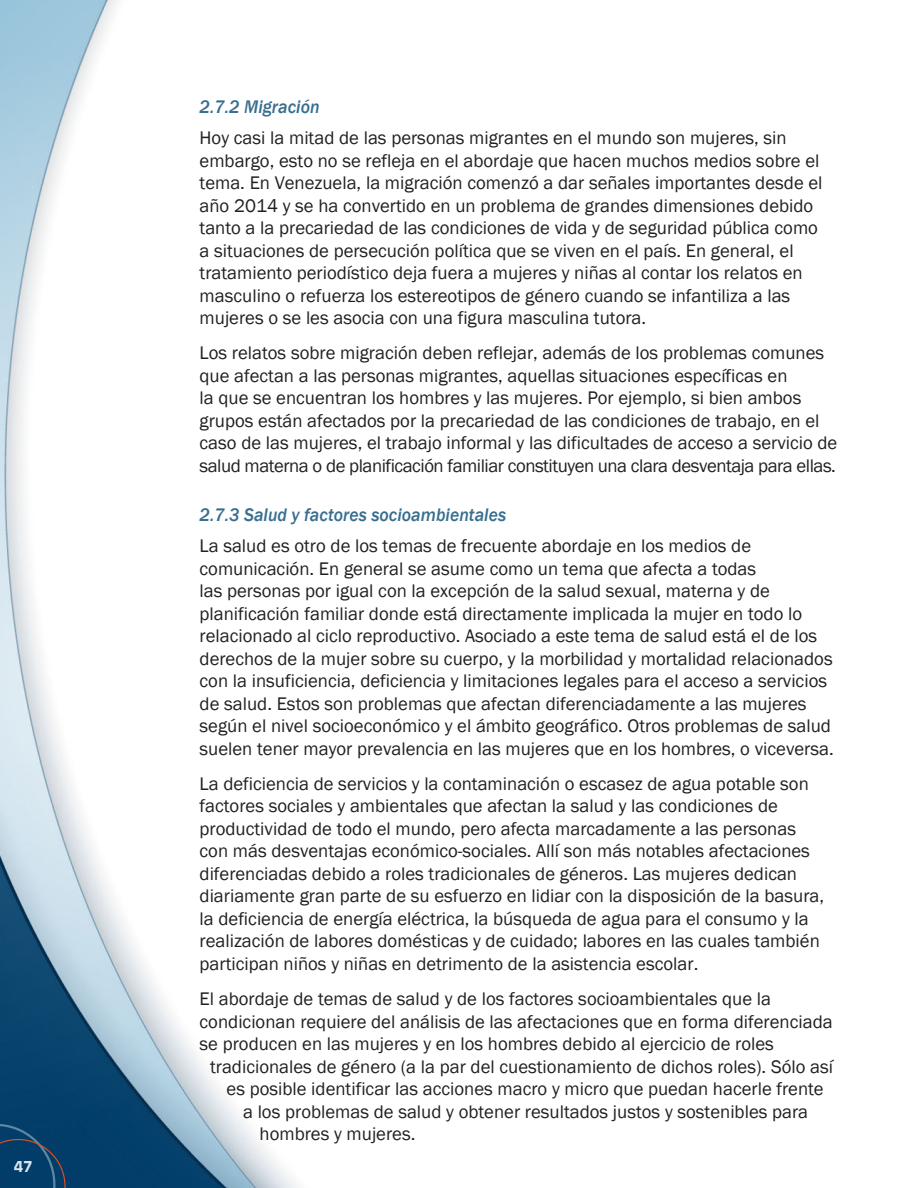
<style>
.page{position:relative;width:918px;height:1188px;background:#fff}
.page>*{position:absolute;margin:0;border:0;box-sizing:border-box;transform-origin:0 0}
.t1{font:18.75px/22.5px "Franklin Gothic";color:#231f20}
.t2{font:italic 500 18.75px "Franklin Gothic";color:#386e8f;scale:.95 1}
.t3{font:500 16.5px "Antique Oli T";color:#dbe4ea}
</style>
<div class="page">
<img style="left:0;top:0;width:298px;height:1188px">
<svg style="left:0;top:1116px;width:66px;height:72px;background:#0b4069"></svg>
<p class="t3" style="left:14px;top:1157px;width:20px">47</p>
<p class="t2" style="left:200px;top:95px;width:128px">2.7.2 Migración</p>
<p class="t1" style="left:200px;top:127px;width:624px">Hoy casi la mitad de las personas migrantes en el mundo son mujeres, sin embargo, esto no se refleja en el abordaje que hacen muchos medios sobre el tema. En Venezuela, la migración comenzó a dar señales importantes desde el año 2014 y se ha convertido en un problema de grandes dimensiones debido tanto a la precariedad de las condiciones de vida y de seguridad pública como a situaciones de persecución política que se viven en el país. En general, el tratamiento periodístico deja fuera a mujeres y niñas al contar los relatos en masculino o refuerza los estereotipos de género cuando se infantiliza a las mujeres o se les asocia con una figura masculina tutora.</p>
<p class="t1" style="left:200px;top:342px;width:639px">Los relatos sobre migración deben reflejar, además de los problemas comunes que afectan a las personas migrantes, aquellas situaciones específicas en<br>la que se encuentran los hombres y las mujeres. Por ejemplo, si bien ambos grupos están afectados por la precariedad de las condiciones de trabajo, en el caso de las mujeres, el trabajo informal y las dificultades de acceso a servicio de salud materna o de planificación familiar constituyen una clara desventaja para ellas.</p>
<p class="t2" style="left:200px;top:503px;width:324px">2.7.3 Salud y factores socioambientales</p>
<p class="t1" style="left:200px;top:535px;width:636px">La salud es otro de los temas de frecuente abordaje en los medios de comunicación. En general se asume como un tema que afecta a todas<br>las personas por igual con la excepción de la salud sexual, materna y de planificación familiar donde está directamente implicada la mujer en todo lo relacionado al ciclo reproductivo. Asociado a este tema de salud está el de los derechos de la mujer sobre su cuerpo, y la morbilidad y mortalidad relacionados con la insuficiencia, deficiencia y limitaciones legales para el acceso a servicios de salud. Estos son problemas que afectan diferenciadamente a las mujeres según el nivel socioeconómico y el ámbito geográfico. Otros problemas de salud suelen tener mayor prevalencia en las mujeres que en los hombres, o viceversa.</p>
<p class="t1" style="left:200px;top:773px;width:626px">La deficiencia de servicios y la contaminación o escasez de agua potable son factores sociales y ambientales que afectan la salud y las condiciones de productividad de todo el mundo, pero afecta marcadamente a las personas con más desventajas económico-sociales. Allí son más notables afectaciones diferenciadas debido a roles tradicionales de géneros. Las mujeres dedican diariamente gran parte de su esfuerzo en lidiar con la disposición de la basura, la deficiencia de energía eléctrica, la búsqueda de agua para el consumo y la realización de labores domésticas y de cuidado; labores en las cuales también participan niños y niñas en detrimento de la asistencia escolar.</p>
<p class="t1" style="left:200px;top:988px;width:573px">El abordaje de temas de salud y de los factores socioambientales que la</p>
<p class="t1" style="left:200px;top:1010px;width:635px">condicionan requiere del análisis de las afectaciones que en forma diferenciada</p>
<p class="t1" style="left:200px;top:1033px;width:576px">se producen en las mujeres y en los hombres debido al ejercicio de roles</p>
<p class="t1" style="left:210px;top:1055px;width:625px">tradicionales de género (a la par del cuestionamiento de dichos roles). Sólo así</p>
<p class="t1" style="left:227px;top:1078px;width:599px">es posible identificar las acciones macro y micro que puedan hacerle frente</p>
<p class="t1" style="left:243px;top:1100px;width:567px">a los problemas de salud y obtener resultados justos y sostenibles para</p>
<p class="t1" style="left:260px;top:1123px;width:157px">hombres y mujeres.</p>
</div>
